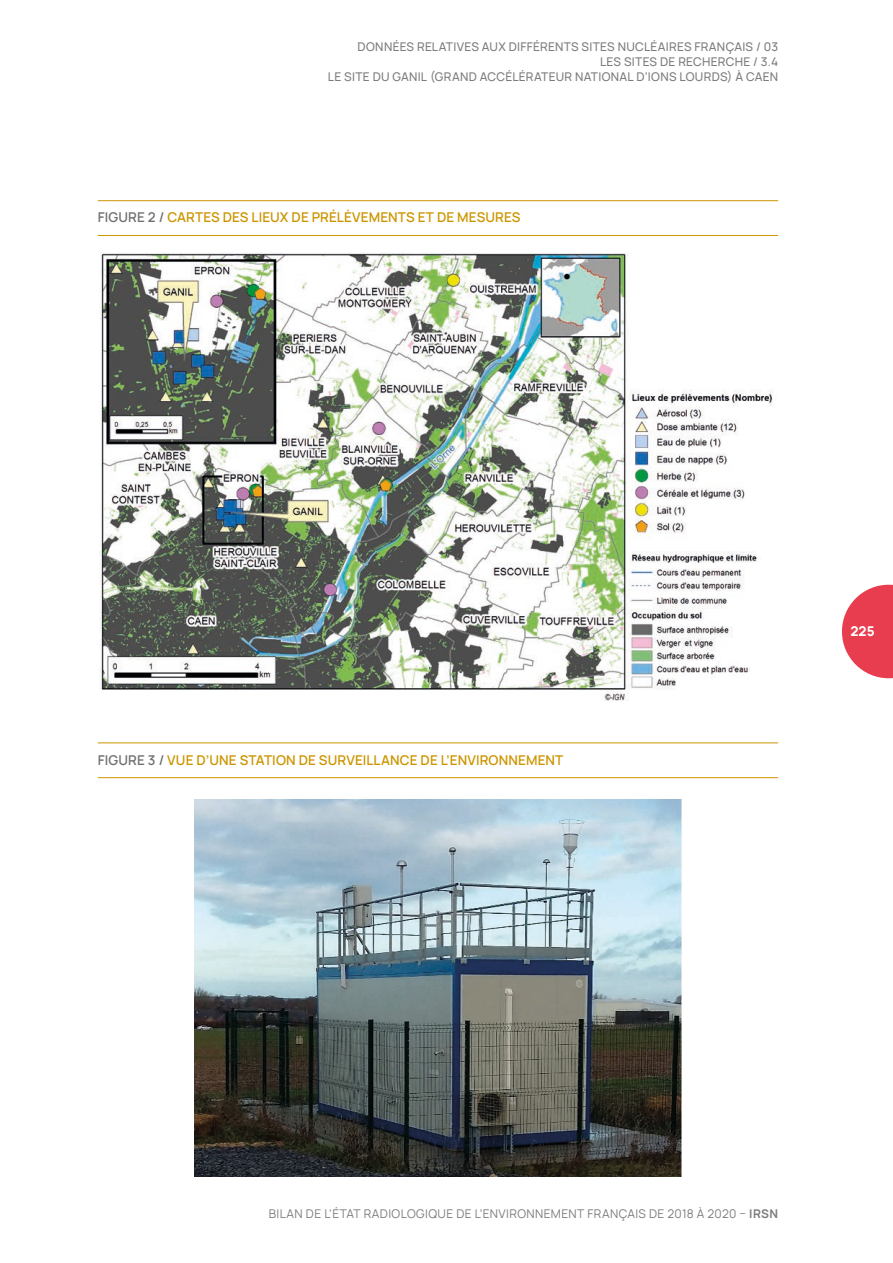
<style>
.page{position:relative;width:893px;height:1263px;background:#fff}
.page>*{position:absolute;margin:0;border:0;box-sizing:border-box;transform-origin:0 0}
.t1{font:600 13.5px "Manrope";letter-spacing:.01em;color:#cc9500}
.t2{font:800 13.5px "Manrope";color:#fff}
.t3{font:500 12px/14.9px "Manrope";letter-spacing:.02em;color:#7c7c7c;text-align:right}
.t4{font:12px "Manrope";letter-spacing:.035em;color:#7c7c7c}
.s1{color:#70706f}
.s2{font-weight:700}
</style>
<div class="page">
<hr style="left:98px;top:200px;width:680px;height:1px;background:#cc9500">
<hr style="left:98px;top:235px;width:680px;height:1px;background:#cc9500">
<img style="left:99px;top:253px;width:674px;height:448px">
<hr style="left:98px;top:742px;width:680px;height:1px;background:#cc9500">
<hr style="left:98px;top:777px;width:680px;height:1px;background:#cc9500">
<img style="left:194px;top:799px;width:488px;height:378px">
<svg style="left:842px;top:585px;width:51px;height:93px"></svg>
<p class="t3" style="left:358px;top:39px;width:422px">DONNÉES RELATIVES AUX DIFFÉRENTS SITES NUCLÉAIRES FRANÇAIS / 03<br>LES SITES DE RECHERCHE / 3.4</p>
<p class="t3" style="left:328px;top:69px;width:31px">LE SITE</p>
<p class="t3" style="left:373px;top:69px;width:227px">DU GANIL (GRAND ACCÉLÉRATEUR NATION</p>
<p class="t3" style="left:619px;top:69px;width:152px">AL D’IONS LOURDS) À CAEN</p>
<p class="t1" style="left:98px;top:208px;width:424px"><span class="s1">FIGURE 2 /</span> CARTES DES LIEUX DE PRÉLÈVEMENTS ET DE MESURES</p>
<p class="t1" style="left:98px;top:750px;width:467px"><span class="s1">FIGURE 3 /</span> VUE D’UNE STATION DE SURVEILLANCE DE L’ENVIRONNEMENT</p>
<p class="t2" style="left:850px;top:622px;width:26px">225</p>
<p class="t4" style="left:269px;top:1206px;width:511px">BILAN DE L’ÉTAT RADIOLOGIQUE DE L’ENVIRONNEMENT FRANÇAIS DE 2018 À 2020 – <span class="s2">IRSN</span></p>
</div>
